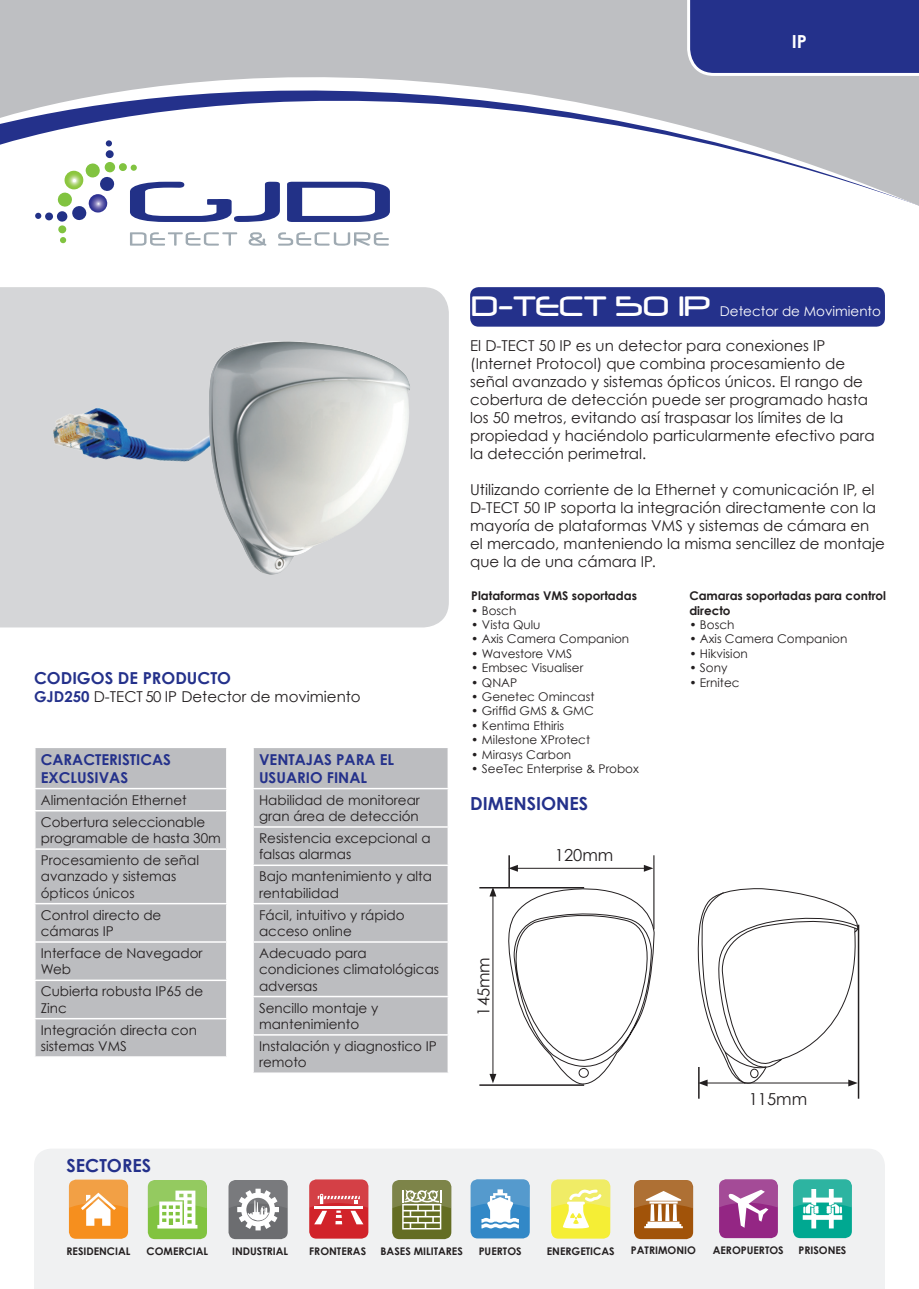
<style>
.page{position:relative;width:919px;height:1289px;background:#fff}
.page>*{position:absolute;margin:0;border:0;box-sizing:border-box;transform-origin:0 0}
.t1{font:33px "Neuropol";color:#fff}
.t2{font:700 18px "Century Gothic";color:#24318b}
.t3{font:700 18px "Century Gothic";color:#fff}
.t4{font:700 16.5px "Century Gothic";color:#24318b}
.t5{font:16.5px "Century Gothic";color:#231f20}
.t6{font:15px/18px "Century Gothic";color:#231f20}
.t7{font:700 15px/18px "Century Gothic";color:#24318b}
.t8{font:13.5px/16.2px "Century Gothic";color:#231f20}
.t9{font:13.5px "Century Gothic";color:#fff}
.t10{font:12px "Century Gothic";color:#231f20}
.t11{font:700 12px/14.4px "Century Gothic";color:#231f20}
.t12{font:700 10.5px "Century Gothic";color:#231f20}
.s1{font-weight:700;color:#24318b}
</style>
<div class="page">
<div style="left:0;top:287px;width:449px;height:340px;background:#d5d6d8"></div>
<div style="left:254px;top:748px;width:193px;height:324px;background:#bcbdc0"></div>
<hr style="left:252px;top:787px;width:197px;height:2px;background:#fff">
<hr style="left:252px;top:826px;width:197px;height:1px;background:#fff">
<hr style="left:252px;top:864px;width:197px;height:2px;background:#fff">
<hr style="left:252px;top:902px;width:197px;height:2px;background:#fff">
<hr style="left:252px;top:941px;width:197px;height:1px;background:#fff">
<hr style="left:252px;top:995px;width:197px;height:2px;background:#fff">
<hr style="left:252px;top:1034px;width:197px;height:1px;background:#fff">
<div style="left:36px;top:748px;width:190px;height:308px;background:#bcbdc0"></div>
<hr style="left:34px;top:787px;width:193px;height:2px;background:#fff">
<hr style="left:34px;top:810px;width:193px;height:1px;background:#fff">
<hr style="left:34px;top:848px;width:193px;height:1px;background:#fff">
<hr style="left:34px;top:902px;width:193px;height:2px;background:#fff">
<hr style="left:34px;top:941px;width:193px;height:1px;background:#fff">
<hr style="left:34px;top:979px;width:193px;height:2px;background:#fff">
<hr style="left:34px;top:1017px;width:193px;height:2px;background:#fff">
<svg style="left:697px;top:888px;width:163px;height:198px"></svg>
<hr style="left:698px;top:1066px;width:1px;height:32px;background:#231f20">
<hr style="left:857px;top:924px;width:2px;height:174px;background:#231f20">
<svg style="left:502px;top:884px;width:153px;height:202px"></svg>
<hr style="left:515px;top:867px;width:131px;height:1px;background:#231f20">
<svg style="left:510px;top:865px;width:8px;height:6px"></svg>
<svg style="left:643px;top:865px;width:10px;height:6px"></svg>
<hr style="left:653px;top:855px;width:1px;height:74px;background:#231f20">
<hr style="left:479px;top:887px;width:105px;height:1px;background:#231f20">
<hr style="left:508px;top:855px;width:2px;height:32px;background:#231f20">
<hr style="left:492px;top:894px;width:1px;height:182px;background:#231f20">
<svg style="left:489px;top:888px;width:7px;height:8px"></svg>
<svg style="left:489px;top:1073px;width:7px;height:10px"></svg>
<hr style="left:479px;top:1084px;width:105px;height:1px;background:#231f20">
<svg style="left:0;top:0;width:918px;height:221px;fill:#bebfc2"></svg>
<svg style="left:685px;top:0;width:233px;height:77px;background:#333f92"></svg>
<svg style="left:287px;top:182px;width:103px;height:40px"></svg>
<svg style="left:130px;top:182px;width:150px;height:40px"></svg>
<svg style="left:130px;top:232px;width:107px;height:14px"></svg>
<svg style="left:249px;top:232px;width:17px;height:14px"></svg>
<svg style="left:278px;top:232px;width:111px;height:14px"></svg>
<div style="left:58px;top:225px;width:9px;height:8px;background:#81c340;border-radius:50%"></div>
<svg style="left:60px;top:237px;width:6px;height:6px"></svg>
<div style="left:119px;top:163px;width:8px;height:8px;background:#81c340;border-radius:50%"></div>
<div style="left:130px;top:164px;width:7px;height:7px;background:#81c340;border-radius:50%"></div>
<div style="left:105px;top:150px;width:9px;height:8px;background:#223187;border-radius:50%"></div>
<div style="left:105px;top:140px;width:7px;height:7px;background:#223187;border-radius:50%"></div>
<svg style="left:57px;top:211px;width:11px;height:11px"></svg>
<div style="left:45px;top:212px;width:8px;height:9px;background:#223187;border-radius:50%"></div>
<svg style="left:35px;top:212px;width:7px;height:7px"></svg>
<svg style="left:57px;top:163px;width:58px;height:57px"></svg>
<img style="left:41px;top:383px;width:167px;height:122px">
<img style="left:208px;top:341px;width:202px;height:234px">
<div style="left:470px;top:287px;width:414px;height:40px;background:#24318b;border-radius:9px"></div>
<div style="left:34px;top:1149px;width:850px;height:139px;background:#f0f1f2"></div>
<div style="left:69px;top:1179px;width:59px;height:59px;background:#f68f1e;border-radius:7px"></div>
<svg style="left:69px;top:1179px;width:59px;height:46px"></svg>
<div style="left:148px;top:1179px;width:59px;height:60px;background:#81c340;border-radius:7px"></div>
<svg style="left:148px;top:1179px;width:59px;height:49px"></svg>
<div style="left:228px;top:1179px;width:60px;height:60px;background:#6c6d70;border-radius:7px"></div>
<svg style="left:228px;top:1179px;width:60px;height:51px"></svg>
<div style="left:309px;top:1179px;width:59px;height:59px;background:#d1232a;border-radius:7px"></div>
<svg style="left:309px;top:1179px;width:59px;height:45px"></svg>
<div style="left:392px;top:1179px;width:59px;height:60px;background:#646d23;border-radius:7px"></div>
<svg style="left:392px;top:1179px;width:59px;height:50px"></svg>
<div style="left:470px;top:1179px;width:59px;height:59px;background:#3288c7;border-radius:7px"></div>
<svg style="left:470px;top:1179px;width:60px;height:49px"></svg>
<div style="left:551px;top:1179px;width:59px;height:59px;background:#f5ee35;border-radius:7px"></div>
<svg style="left:551px;top:1179px;width:59px;height:49px"></svg>
<div style="left:634px;top:1179px;width:59px;height:60px;background:#a15309;border-radius:7px"></div>
<svg style="left:634px;top:1179px;width:59px;height:49px"></svg>
<div style="left:793px;top:1179px;width:58px;height:59px;background:#00a891;border-radius:7px"></div>
<svg style="left:793px;top:1179px;width:59px;height:49px"></svg>
<div style="left:719px;top:1179px;width:58px;height:59px;background:#942684;border-radius:7px"></div>
<svg style="left:719px;top:1179px;width:59px;height:48px"></svg>
<p class="t3" style="left:791px;top:30px;width:17px">IP</p>
<p class="t1" style="left:471px;top:289px;width:240px">D-TECT 50 IP</p>
<p class="t9" style="left:719px;top:303px;width:163px">Detector de Movimiento</p>
<p class="t4" style="left:34px;top:668px;width:199px">CODIGOS DE PRODUCTO</p>
<p class="t6" style="left:34px;top:687px;width:328px"><span class="s1">GJD250</span> D-TECT 50 IP Detector de movimiento</p>
<p class="t7" style="left:41px;top:749px;width:132px">CARACTERISTICAS<br>EXCLUSIVAS</p>
<p class="t8" style="left:41px;top:791px;width:147px">Alimentación Ethernet</p>
<p class="t8" style="left:41px;top:813px;width:181px">Cobertura seleccionable programable de hasta 30m</p>
<p class="t8" style="left:41px;top:852px;width:160px">Procesamiento de señal avanzado y sistemas ópticos únicos</p>
<p class="t8" style="left:41px;top:906px;width:122px">Control directo de cámaras IP</p>
<p class="t8" style="left:41px;top:944px;width:163px">Interface de Navegador<br>Web</p>
<p class="t8" style="left:41px;top:983px;width:164px">Cubierta robusta IP65 de<br>Zinc</p>
<p class="t8" style="left:41px;top:1021px;width:158px">Integración directa con sistemas VMS</p>
<p class="t2" style="left:67px;top:1153px;width:86px">SECTORES</p>
<p class="t7" style="left:259px;top:749px;width:136px">VENTAJAS PARA EL<br>USUARIO FINAL</p>
<p class="t8" style="left:259px;top:791px;width:162px">Habilidad de monitorear gran área de detección</p>
<p class="t8" style="left:259px;top:830px;width:173px">Resistencia excepcional a falsas alarmas</p>
<p class="t8" style="left:259px;top:868px;width:174px">Bajo mantenimiento y alta rentabilidad</p>
<p class="t8" style="left:259px;top:906px;width:147px">Fácil, intuitivo y rápido acceso online</p>
<p class="t8" style="left:259px;top:944px;width:181px">Adecuado para condiciones climatológicas adversas</p>
<p class="t8" style="left:259px;top:999px;width:121px">Sencillo montaje y mantenimiento</p>
<p class="t8" style="left:259px;top:1037px;width:179px">Instalación y diagnostico IP remoto</p>
<p class="t6" style="left:470px;top:337px;width:406px">El D-TECT 50 IP es un detector para conexiones IP (Internet Protocol) que combina procesamiento de señal avanzado y sistemas ópticos únicos. El rango de cobertura de detección puede ser programado hasta los 50 metros, evitando así traspasar los límites de la propiedad y haciéndolo particularmente efectivo para la detección perimetral.</p>
<p class="t6" style="left:470px;top:481px;width:416px">Utilizando corriente de la Ethernet y comunicación IP, el D-TECT 50 IP soporta la integración directamente con la mayoría de plataformas VMS y sistemas de cámara en el mercado, manteniendo la misma sencillez de montaje que la de una cámara IP.</p>
<p class="t11" style="left:471px;top:588px;width:167px">Plataformas VMS soportadas</p>
<p class="t10" style="left:471px;top:603px;width:47px">• Bosch</p>
<p class="t10" style="left:471px;top:617px;width:71px">• Vista Qulu</p>
<p class="t10" style="left:471px;top:631px;width:159px">• Axis Camera Companion</p>
<p class="t10" style="left:471px;top:646px;width:102px">• Wavestore VMS</p>
<p class="t10" style="left:471px;top:660px;width:113px">• Embsec Visualiser</p>
<p class="t10" style="left:471px;top:675px;width:47px">• QNAP</p>
<p class="t10" style="left:471px;top:689px;width:125px">• Genetec Omincast</p>
<p class="t10" style="left:471px;top:703px;width:124px">• Griffid GMS &amp; GMC</p>
<p class="t10" style="left:471px;top:718px;width:94px">• Kentima Ethiris</p>
<p class="t10" style="left:471px;top:732px;width:120px">• Milestone XProtect</p>
<p class="t10" style="left:471px;top:747px;width:101px">• Mirasys Carbon</p>
<p class="t10" style="left:471px;top:761px;width:169px">• SeeTec Enterprise &amp; Probox</p>
<p class="t2" style="left:470px;top:792px;width:119px">DIMENSIONES</p>
<p class="t5" style="left:473px;top:1015px;width:60px;rotate:-90deg">145mm</p>
<p class="t5" style="left:555px;top:845px;width:60px">120mm</p>
<p class="t11" style="left:689px;top:588px;width:198px">Camaras soportadas para control directo</p>
<p class="t10" style="left:689px;top:617px;width:47px">• Bosch</p>
<p class="t10" style="left:689px;top:631px;width:159px">• Axis Camera Companion</p>
<p class="t10" style="left:689px;top:646px;width:60px">• Hikvision</p>
<p class="t10" style="left:689px;top:660px;width:40px">• Sony</p>
<p class="t10" style="left:689px;top:675px;width:52px">• Ernitec</p>
<p class="t5" style="left:748px;top:1088px;width:60px">115mm</p>
<p class="t12" style="left:67px;top:1244px;width:65px">RESIDENCIAL</p>
<p class="t12" style="left:146px;top:1244px;width:63px">COMERCIAL</p>
<p class="t12" style="left:232px;top:1244px;width:58px">INDUSTRIAL</p>
<p class="t12" style="left:309px;top:1244px;width:58px">FRONTERAS</p>
<p class="t12" style="left:380px;top:1244px;width:84px">BASES MILITARES</p>
<p class="t12" style="left:478px;top:1244px;width:44px">PUERTOS</p>
<p class="t12" style="left:546px;top:1244px;width:69px">ENERGETICAS</p>
<p class="t12" style="left:631px;top:1243px;width:66px">PATRIMONIO</p>
<p class="t12" style="left:712px;top:1243px;width:72px">AEROPUERTOS</p>
<p class="t12" style="left:798px;top:1243px;width:49px">PRISONES</p>
</div>
